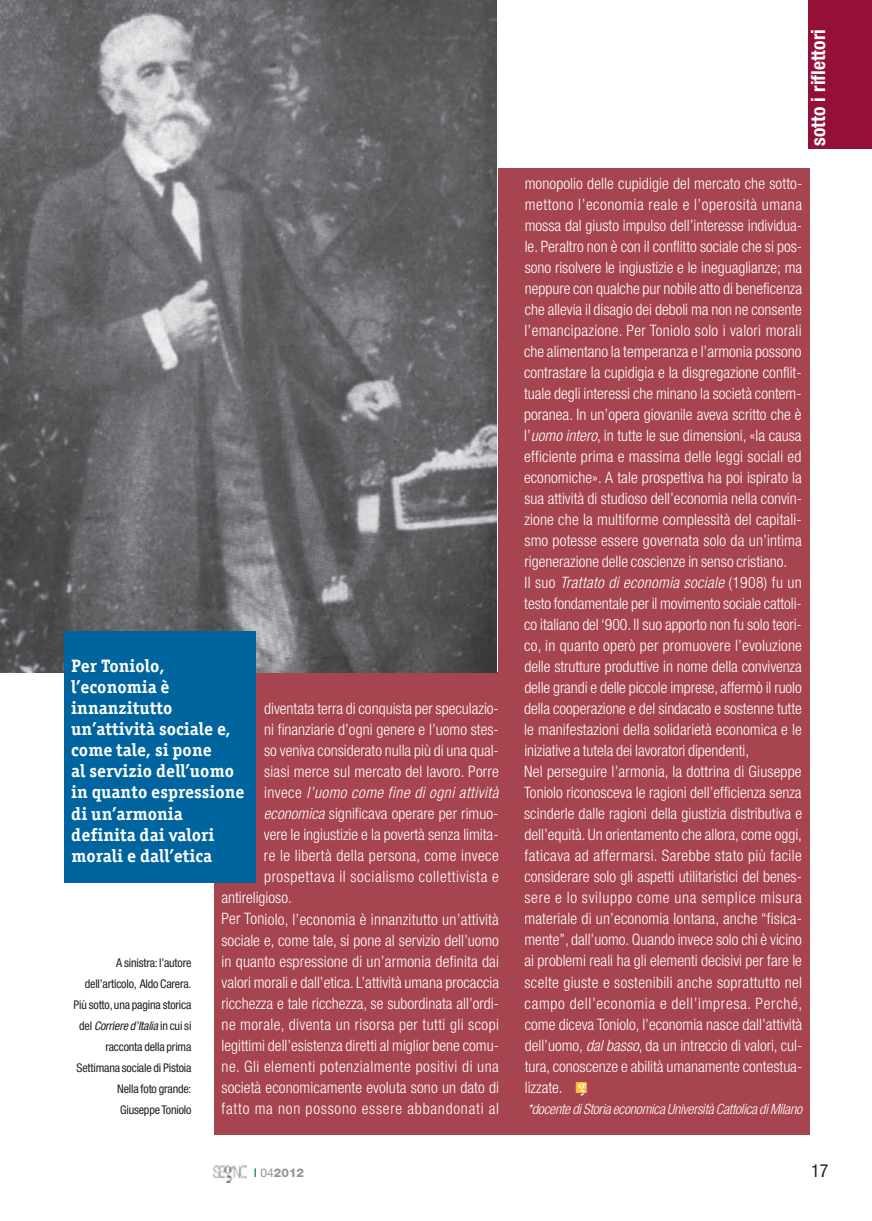
<style>
.page{position:relative;width:872px;height:1221px;background:#fff}
.page>*{position:absolute;margin:0;border:0;box-sizing:border-box;transform-origin:0 0}
.t1{font:700 condensed 19.5px "Helvetica Neue LT Std";color:#fff}
.t2{font:700 18px/21px "Officina Serif Std";color:#fff}
.t3{font:condensed 18px "Helvetica Neue LT Std";color:#231f20}
.t4{font:300 condensed 15.75px/21px "Helvetica Neue LT Std";color:#fff}
.t5{font:300 condensed 15.75px "Helvetica Neue LT Std";letter-spacing:.035em;color:#fff}
.t6{font:300 condensed 15.75px "Helvetica Neue LT Std";letter-spacing:.025em;color:#fff}
.t7{font:300 condensed 15.75px "Helvetica Neue LT Std";letter-spacing:.05em;color:#fff}
.t8{font:italic 300 condensed 15.75px "Helvetica Neue LT Std";letter-spacing:.03em;color:#fff}
.t9{font:300 condensed 15.75px "Helvetica Neue LT Std";letter-spacing:.03em;color:#fff}
.t10{font:italic 300 condensed 14.25px "Helvetica Neue LT Std";letter-spacing:-.02em;color:#fff}
.t11{font:condensed 12px/21px "Helvetica Neue LT Std";letter-spacing:-.015em;color:#231f20;text-align:right}
.t12{font:800 12px "Helvetica Neue LT Std";color:#939598}
.s1{font-style:normal}
.s2{font-style:italic}
.s3{color:#febf3b}
.s4{font-weight:400;color:#006f3a}
.s5{font-weight:400}
</style>
<div class="page">
<img style="left:213px;top:1165px;width:34px;height:17px">
<div style="left:214px;top:168px;width:595px;height:966px;background:#a6444f"></div>
<div style="left:808px;top:0;width:64px;height:149px;background:#941036"></div>
<img style="left:1px;top:0;width:496px;height:672px">
<div style="left:64px;top:631px;width:191px;height:251px;background:#00649e"></div>
<p class="t2" style="left:71px;top:657px;width:175px">Per Toniolo, l’economia è innanzitutto un’attività sociale e, come tale, si pone<br>al servizio dell’uomo in quanto espressione di un’armonia definita dai valori morali e dall’etica</p>
<p class="t4" style="left:264px;top:699px;width:236px">diventata terra di conquista per speculazio-</p>
<p class="t4" style="left:264px;top:720px;width:236px">ni finanziarie d’ogni genere e l’uomo stes-</p>
<p class="t4" style="left:264px;top:741px;width:236px">so veniva considerato nulla più di una qual-</p>
<p class="t4" style="left:264px;top:762px;width:236px">siasi merce sul mercato del lavoro. Porre</p>
<p class="t8" style="left:264px;top:787px;width:236px"><span class="s1">invece</span> l’uomo come fine di ogni attività</p>
<p class="t4" style="left:264px;top:804px;width:236px"><span class="s2">economica</span> significava operare per rimuo-</p>
<p class="t4" style="left:264px;top:825px;width:236px">vere le ingiustizie e la povertà senza limita-</p>
<p class="t9" style="left:264px;top:850px;width:236px">re le libertà della persona, come invece</p>
<p class="t5" style="left:264px;top:871px;width:236px">prospettava il socialismo collettivista e</p>
<p class="t4" style="left:221px;top:888px;width:72px">antireligioso.</p>
<p class="t4" style="left:221px;top:909px;width:279px">Per Toniolo, l’economia è innanzitutto un’attività</p>
<p class="t4" style="left:221px;top:930px;width:279px">sociale e, come tale, si pone al servizio dell’uomo</p>
<p class="t4" style="left:221px;top:951px;width:279px">in quanto espressione di un’armonia definita dai</p>
<p class="t4" style="left:222px;top:972px;width:279px">valori morali e dall’etica. L’attività umana procaccia</p>
<p class="t4" style="left:222px;top:993px;width:279px">ricchezza e tale ricchezza, se subordinata all’ordi-</p>
<p class="t6" style="left:222px;top:1018px;width:279px">ne morale, diventa un risorsa per tutti gli scopi</p>
<p class="t4" style="left:221px;top:1035px;width:279px">legittimi dell’esistenza diretti al miglior bene comu-</p>
<p class="t5" style="left:221px;top:1060px;width:279px">ne. Gli elementi potenzialmente positivi di una</p>
<p class="t4" style="left:221px;top:1077px;width:279px">società economicamente evoluta sono un dato di</p>
<p class="t7" style="left:222px;top:1102px;width:279px">fatto ma non possono essere abbandonati al</p>
<p class="t11" style="left:74px;top:952px;width:119px">A sinistra: l’autore dell’articolo, Aldo Carera.<br>Più sotto, una pagina storica del <span class="s2">Corriere d’Italia</span> in cui si racconta della prima<br>Settimana sociale di Pistoia<br>Nella foto grande:<br>Giuseppe Toniolo</p>
<p class="t1" style="left:811px;top:146px;width:118px;rotate:-90deg">sotto i riflettori</p>
<p class="t4" style="left:524px;top:174px;width:280px">monopolio delle cupidigie del mercato che sotto&shy;mettono l’economia reale e l’operosità umana mossa dal giusto impulso dell’interesse individua&shy;le. Peraltro non è con il conflitto sociale che si pos&shy;sono risolvere le ingiustizie e le ineguaglianze; ma neppure con qualche pur nobile atto di beneficenza che allevia il disagio dei deboli ma non ne consente l’emancipazione. Per Toniolo solo i valori morali che alimentano la temperanza e l’armonia possono contrastare la cupidigia e la disgregazione conflit&shy;tuale degli interessi che minano la società contem&shy;poranea. In un’opera giovanile aveva scritto che è l’<span class="s2">uomo intero</span>, in tutte le sue dimensioni, «la causa efficiente prima e massima delle leggi sociali ed economiche». A tale prospettiva ha poi ispirato la sua attività di studioso dell’economia nella convin&shy;zione che la multiforme complessità del capitali&shy;smo potesse essere governata solo da un’intima rigenerazione delle coscienze in senso cristiano.<br>Il suo <span class="s2">Trattato di economia sociale</span> (1908) fu un testo fondamentale per il movimento sociale cattoli&shy;co italiano del ‘900. Il suo apporto non fu solo teori&shy;co, in quanto operò per promuovere l’evoluzione delle strutture produttive in nome della convivenza delle grandi e delle piccole imprese, affermò il ruolo della cooperazione e del sindacato e sostenne tutte le manifestazioni della solidarietà economica e le iniziative a tutela dei lavoratori dipendenti,<br>Nel perseguire l’armonia, la dottrina di Giuseppe Toniolo riconosceva le ragioni dell’efficienza senza scinderle dalle ragioni della giustizia distributiva e dell’equità. Un orientamento che allora, come oggi, faticava ad affermarsi. Sarebbe stato più facile considerare solo gli aspetti utilitaristici del benes&shy;sere e lo sviluppo come una semplice misura materiale di un’economia lontana, anche “fisica&shy;mente”, dall’uomo. Quando invece solo chi è vicino ai problemi reali ha gli elementi decisivi per fare le scelte giuste e sostenibili anche soprattutto nel campo dell’economia e dell’impresa. Perché, come diceva Toniolo, l’economia nasce dall’attività dell’uomo, <span class="s2">dal basso</span>, da un intreccio di valori, cul&shy;tura, conoscenze e abilità umanamente contestua&shy;lizzate. <span class="s3">■</span><sup>g</sup></p>
<p class="t10" style="left:527px;top:1103px;width:276px">*docente di Storia economica Università Cattolica di Milano</p>
<p class="t12" style="left:254px;top:1167px;width:52px"><span class="s4">I</span> <span class="s5">04</span>2012</p>
<p class="t3" style="left:811px;top:1163px;width:19px">17</p>
</div>
